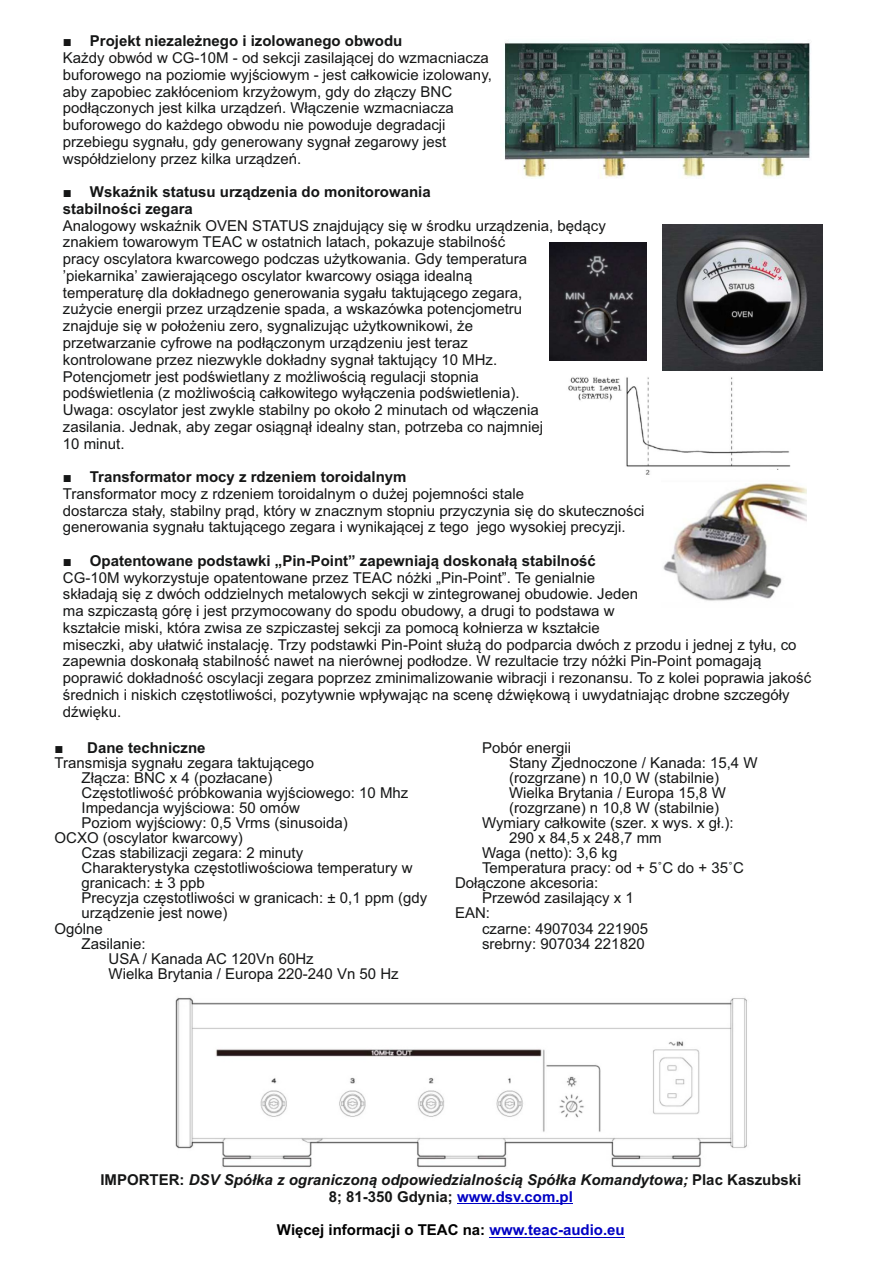
<style>
.page{position:relative;width:893px;height:1263px;background:#fff}
.page>*{position:absolute;margin:0;border:0;box-sizing:border-box;transform-origin:0 0}
.t1{font:15px/16.8px "Arial";color:#151616}
.t2{font:700 15px/16.8px "Arial";color:#151616}
.t3{font:italic 700 15px/16.8px "Arial";color:#151616;text-align:center}
.t4{font:700 15px "Arial";color:#000}
.s1{font-weight:700}
.s2{font-style:normal}
.s3{font-style:normal;color:#0000c4}
.s4{color:#0000c4}
</style>
<div class="page">
<img style="left:500px;top:42px;width:310px;height:137px">
<img style="left:662px;top:225px;width:160px;height:145px">
<img style="left:549px;top:243px;width:98px;height:118px">
<img style="left:568px;top:377px;width:223px;height:98px">
<img style="left:661px;top:471px;width:146px;height:130px">
<img style="left:175px;top:997px;width:572px;height:171px">
<hr style="left:457px;top:1203px;width:116px;height:1px;background:#0000c4">
<hr style="left:489px;top:1237px;width:136px;height:1px;background:#0000c4">
<p class="t1" style="left:63px;top:34px;width:431px">■ <span class="s1">Projekt niezależnego i izolowanego obwodu<br></span>Każdy obwód w CG-10M - od sekcji zasilającej do wzmacniacza buforowego na poziomie wyjściowym - jest całkowicie izolowany, aby zapobiec zakłóceniom krzyżowym, gdy do złączy BNC podłączonych jest kilka urządzeń. Włączenie wzmacniacza buforowego do każdego obwodu nie powoduje degradacji przebiegu sygnału, gdy generowany sygnał zegarowy jest współdzielony przez kilka urządzeń.</p>
<p class="t2" style="left:63px;top:185px;width:369px">■ Wskaźnik statusu urządzenia do monitorowania stabilności zegara</p>
<p class="t1" style="left:63px;top:218px;width:544px">Analogowy wskaźnik OVEN STATUS znajdujący się w środku urządzenia, będący znakiem towarowym TEAC w ostatnich latach, pokazuje stabilność<br>pracy oscylatora kwarcowego podczas użytkowania. Gdy temperatura ’piekarnika’ zawierającego oscylator kwarcowy osiąga idealną<br>temperaturę dla dokładnego generowania sygału taktującego zegara,<br>zużycie energii przez urządzenie spada, a wskazówka potencjometru<br>znajduje się w położeniu zero, sygnalizując użytkownikowi, że<br>przetwarzanie cyfrowe na podłączonym urządzeniu jest teraz<br>kontrolowane przez niezwykle dokładny sygnał taktujący 10 MHz.<br>Potencjometr jest podświetlany z możliwością regulacji stopnia<br>podświetlenia (z możliwością całkowitego wyłączenia podświetlenia).<br>Uwaga: oscylator jest zwykle stabilny po około 2 minutach od włączenia<br>zasilania. Jednak, aby zegar osiągnął idealny stan, potrzeba co najmniej<br>10 minut.</p>
<p class="t2" style="left:63px;top:470px;width:345px">■ Transformator mocy z rdzeniem toroidalnym</p>
<p class="t1" style="left:63px;top:486px;width:583px">Transformator mocy z rdzeniem toroidalnym o dużej pojemności stale<br>dostarcza stały, stabilny prąd, który w znacznym stopniu przyczynia się do skuteczności generowania sygnału taktującego zegara i wynikającej z tego jego wysokiej precyzji.</p>
<p class="t2" style="left:63px;top:554px;width:534px">■ Opatentowane podstawki „Pin-Point” zapewniają doskonałą stabilność</p>
<p class="t1" style="left:63px;top:570px;width:750px">CG-10M wykorzystuje opatentowane przez TEAC nóżki „Pin-Point”. Te genialnie<br>składają się z dwóch oddzielnych metalowych sekcji w zintegrowanej obudowie. Jeden<br>ma szpiczastą górę i jest przymocowany do spodu obudowy, a drugi to podstawa w<br>kształcie miski, która zwisa ze szpiczastej sekcji za pomocą kołnierza w kształcie<br>miseczki, aby ułatwić instalację. Trzy podstawki Pin-Point służą do podparcia dwóch z przodu i jednej z tyłu, co zapewnia doskonałą stabilność nawet na nierównej podłodze. W rezultacie trzy nóżki Pin-Point pomagają poprawić dokładność oscylacji zegara poprzez zminimalizowanie wibracji i rezonansu. To z kolei poprawia jakość średnich i niskich częstotliwości, pozytywnie wpływając na scenę dźwiękową i uwydatniając drobne szczegóły dźwięku.</p>
<p class="t2" style="left:55px;top:741px;width:152px">■ Dane techniczne</p>
<p class="t1" style="left:55px;top:756px;width:261px">Transmisja sygnału zegara taktującego</p>
<p class="t1" style="left:82px;top:771px;width:192px">Złącza: BNC x 4 (pozłacane)</p>
<p class="t1" style="left:82px;top:786px;width:328px">Częstotliwość próbkowania wyjściowego: 10 Mhz</p>
<p class="t1" style="left:82px;top:801px;width:220px">Impedancja wyjściowa: 50 omów</p>
<p class="t1" style="left:82px;top:816px;width:268px">Poziom wyjściowy: 0,5 Vrms (sinusoida)</p>
<p class="t1" style="left:55px;top:831px;width:190px">OCXO (oscylator kwarcowy)</p>
<p class="t1" style="left:82px;top:846px;width:223px">Czas stabilizacji zegara: 2 minuty</p>
<p class="t1" style="left:82px;top:861px;width:332px">Charakterystyka częstotliwościowa temperatury w</p>
<p class="t1" style="left:82px;top:876px;width:125px">granicach: ± 3 ppb</p>
<p class="t1" style="left:82px;top:891px;width:347px">Precyzja częstotliwości w granicach: ± 0,1 ppm (gdy</p>
<p class="t1" style="left:82px;top:906px;width:147px">urządzenie jest nowe)</p>
<p class="t1" style="left:55px;top:921px;width:50px">Ogólne</p>
<p class="t1" style="left:82px;top:936px;width:66px">Zasilanie:</p>
<p class="t1" style="left:109px;top:951px;width:207px">USA / Kanada AC 120Vn 60Hz</p>
<p class="t1" style="left:109px;top:966px;width:292px">Wielka Brytania / Europa 220-240 Vn 50 Hz</p>
<p class="t1" style="left:482px;top:741px;width:91px">Pobór energii</p>
<p class="t1" style="left:509px;top:756px;width:250px">Stany Zjednoczone / Kanada: 15,4 W</p>
<p class="t1" style="left:509px;top:771px;width:212px">(rozgrzane) n 10,0 W (stabilnie)</p>
<p class="t1" style="left:509px;top:786px;width:218px">Wielka Brytania / Europa 15,8 W</p>
<p class="t1" style="left:509px;top:801px;width:212px">(rozgrzane) n 10,8 W (stabilnie)</p>
<p class="t1" style="left:482px;top:816px;width:253px">Wymiary całkowite (szer. x wys. x gł.):</p>
<p class="t1" style="left:509px;top:831px;width:154px">290 x 84,5 x 248,7 mm</p>
<p class="t1" style="left:482px;top:846px;width:137px">Waga (netto): 3,6 kg</p>
<p class="t1" style="left:482px;top:861px;width:263px">Temperatura pracy: od + 5˚C do + 35˚C</p>
<p class="t1" style="left:455px;top:876px;width:145px">Dołączone akcesoria:</p>
<p class="t1" style="left:482px;top:891px;width:153px">Przewód zasilający x 1</p>
<p class="t1" style="left:455px;top:906px;width:37px">EAN:</p>
<p class="t1" style="left:482px;top:921px;width:167px">czarne: 4907034 221905</p>
<p class="t1" style="left:482px;top:936px;width:164px">srebrny: 907034 221820</p>
<p class="t3" style="left:100px;top:1173px;width:702px"><span class="s2">IMPORTER:</span> DSV Spółka z ograniczoną odpowiedzialnością Spółka Komandytowa; <span class="s2">Plac Kaszubski<br>8; 81-350 Gdynia;</span> <span class="s3">www.dsv.com.pl</span></p>
<p class="t4" style="left:277px;top:1224px;width:349px">Więcej informacji o TEAC na: <span class="s4">www.teac-audio.eu</span></p>
</div>
